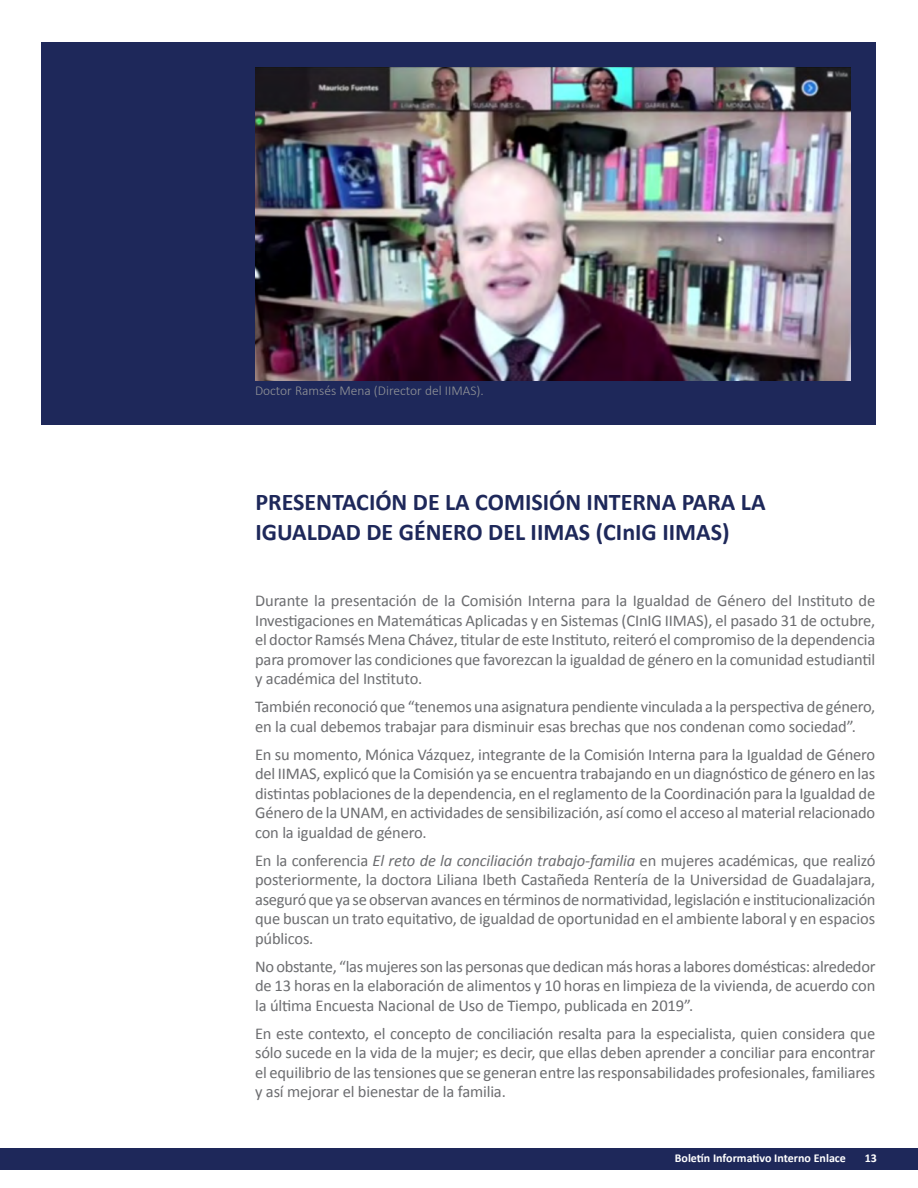
<style>
.page{position:relative;width:918px;height:1188px;background:#fff}
.page>*{position:absolute;margin:0;border:0;box-sizing:border-box;transform-origin:0 0}
.Subtítulo{font:700 24px/30px "Calibri";color:#1e285a}
.Texto_s_Sangría{font:16.5px/19.5px "Calibri";letter-spacing:-.01em;color:#6c6d70;text-align:justify}
.Pie_de_foto{font:300 13.5px "Calibri";color:#939598}
.t1{font:700 12px "Calibri";color:#fff}
.s1{font-style:italic}
</style>
<div class="page">
<div style="left:0;top:1148px;width:918px;height:21px;background:#1e285a"></div>
<div style="left:41px;top:43px;width:834px;height:382px;background:#1e285a"></div>
<img style="left:255px;top:68px;width:596px;height:313px">
<p class="Pie_de_foto" style="left:255px;top:382px;width:230px">Doctor Ramsés Mena (Director del IIMAS).</p>
<p class="Subtítulo" style="left:255px;top:487px;width:512px">PRESENTACIÓN DE LA COMISIÓN INTERNA PARA LA<br>IGUALDAD DE GÉNERO DEL IIMAS (CInIG IIMAS)</p>
<p class="Texto_s_Sangría" style="left:255px;top:591px;width:622px">Durante la presentación de la Comisión Interna para la Igualdad de Género del Instituto de Investigaciones en Matemáticas Aplicadas y en Sistemas (CInIG IIMAS), el pasado 31 de octubre, el doctor Ramsés Mena Chávez, titular de este Instituto, reiteró el compromiso de la dependencia para promover las condiciones que favorezcan la igualdad de género en la comunidad estudiantil y académica del Instituto.</p>
<p class="Texto_s_Sangría" style="left:255px;top:697px;width:622px">También reconoció que “tenemos una asignatura pendiente vinculada a la perspectiva de género, en la cual debemos trabajar para disminuir esas brechas que nos condenan como sociedad”.</p>
<p class="Texto_s_Sangría" style="left:255px;top:745px;width:622px">En su momento, Mónica Vázquez, integrante de la Comisión Interna para la Igualdad de Género del IIMAS, explicó que la Comisión ya se encuentra trabajando en un diagnóstico de género en las distintas poblaciones de la dependencia, en el reglamento de la Coordinación para la Igualdad de Género de la UNAM, en actividades de sensibilización, así como el acceso al material relacionado con la igualdad de género.</p>
<p class="Texto_s_Sangría" style="left:255px;top:851px;width:622px">En la conferencia <span class="s1">El reto de la conciliación trabajo-familia</span> en mujeres académicas, que realizó posteriormente, la doctora Liliana Ibeth Castañeda Rentería de la Universidad de Guadalajara, aseguró que ya se observan avances en términos de normatividad, legislación e institucionalización que buscan un trato equitativo, de igualdad de oportunidad en el ambiente laboral y en espacios públicos.</p>
<p class="Texto_s_Sangría" style="left:255px;top:957px;width:622px">No obstante, “las mujeres son las personas que dedican más horas a labores domésticas: alrededor de 13 horas en la elaboración de alimentos y 10 horas en limpieza de la vivienda, de acuerdo con la última Encuesta Nacional de Uso de Tiempo, publicada en 2019”.</p>
<p class="Texto_s_Sangría" style="left:255px;top:1024px;width:622px">En este contexto, el concepto de conciliación resalta para la especialista, quien considera que sólo sucede en la vida de la mujer; es decir, que ellas deben aprender a conciliar para encontrar el equilibrio de las tensiones que se generan entre las responsabilidades profesionales, familiares y así mejorar el bienestar de la familia.</p>
<p class="t1" style="left:675px;top:1151px;width:173px">Boletín Informativo Interno Enlace</p>
<p class="t1" style="left:865px;top:1151px;width:14px">13</p>
</div>
